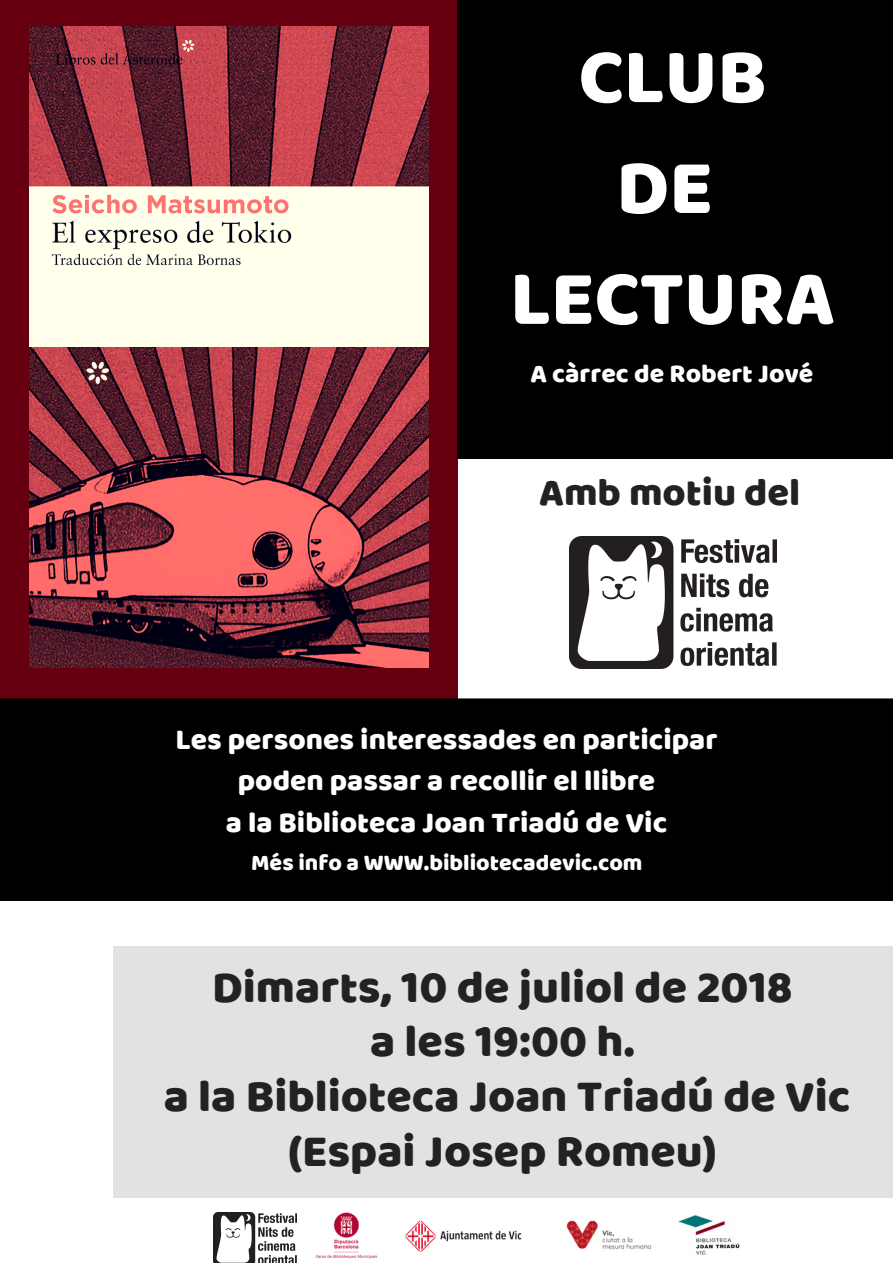
<style>
.page{position:relative;width:893px;height:1263px;background:#fff}
.page>*{position:absolute;margin:0;border:0;box-sizing:border-box;transform-origin:0 0}
.t1{font:79.43px/110.9px "Baloo Bhai";color:#fff;text-align:center}
.t2{font:46.35px/54.6px "Baloo Bhai";color:#222;text-align:center}
.t3{font:39.75px "Baloo Bhai";color:#222}
.t4{font:29.78px/41.6px "Baloo Bhai";color:#fff;text-align:center}
.t5{font:26.47px "Baloo Bhai";color:#fff}
.t6{font:23.17px "Baloo Bhai";color:#fff}
</style>
<div class="page">
<div style="left:113px;top:947px;width:780px;height:251px;background:#e2e2e2"></div>
<div style="left:0;top:0;width:458px;height:700px;background:#660010"></div>
<img style="left:29px;top:26px;width:400px;height:641px">
<div style="left:457px;top:0;width:436px;height:458px;background:#000"></div>
<div style="left:0;top:698px;width:893px;height:203px;background:#000"></div>
<img style="left:315px;top:1212px;width:425px;height:47px">
<img style="left:569px;top:536px;width:207px;height:133px">
<img style="left:214px;top:1212px;width:83px;height:51px">
<h1 class="t1" style="left:510px;top:19px;width:326px">CLUB<br>DE<br>LECTURA</h1>
<p class="t5" style="left:530px;top:357px;width:285px">A càrrec de Robert Jové</p>
<h3 class="t3" style="left:539px;top:468px;width:263px">Amb motiu del</h3>
<p class="t4" style="left:176px;top:717px;width:544px">Les persones interessades en participar poden passar a recollir el llibre<br>a la Biblioteca Joan Triadú de Vic</p>
<p class="t6" style="left:251px;top:848px;width:393px">Més info a WWW.bibliotecadevic.com</p>
<h2 class="t2" style="left:164px;top:958px;width:688px">Dimarts, 10 de juliol de 2018<br>a les 19:00 h.<br>a la Biblioteca Joan Triadú de Vic (Espai Josep Romeu)</h2>
</div>
